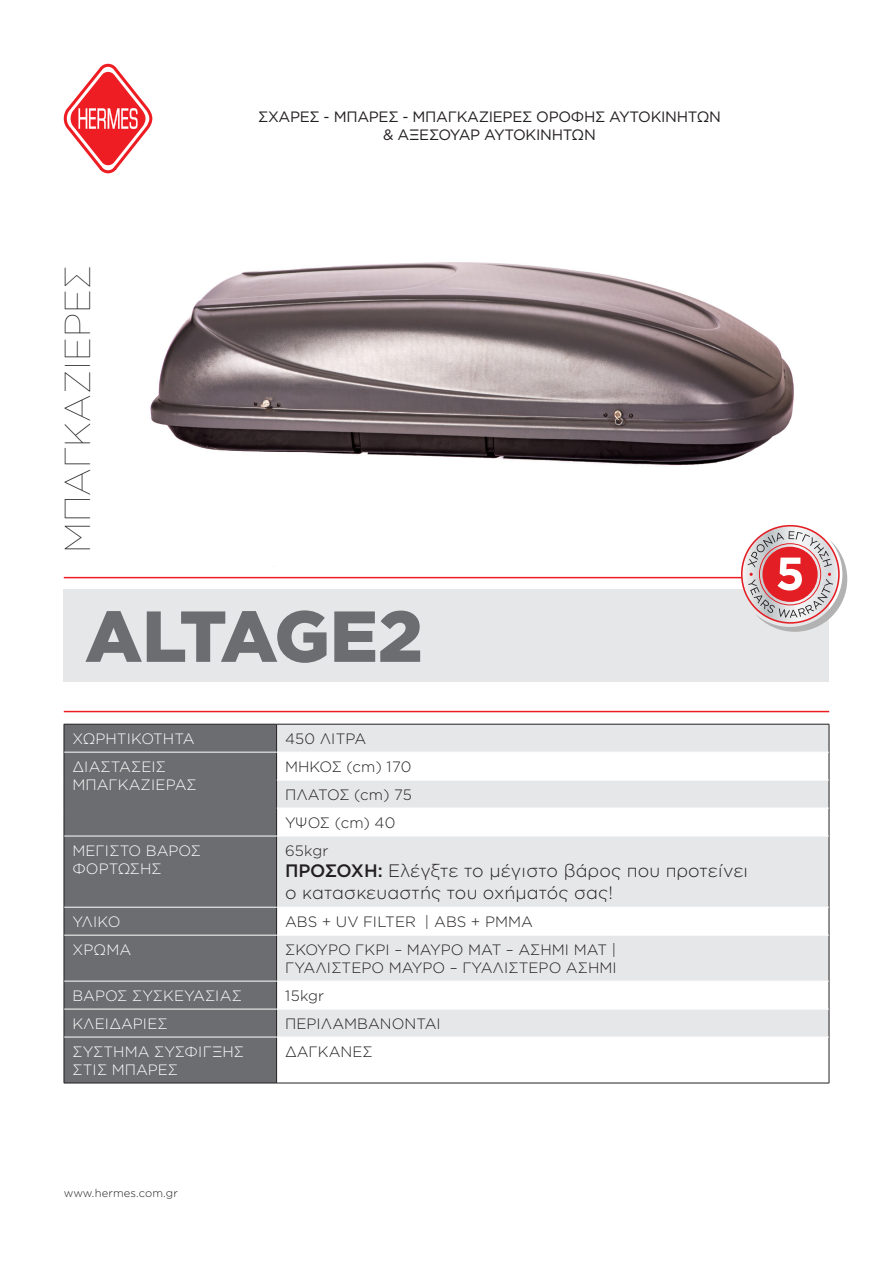
<style>
.page{position:relative;width:893px;height:1263px;background:#fff}
.page>*{position:absolute;margin:0;border:0;box-sizing:border-box;transform-origin:0 0}
.t1{font:900 72px "Gotham Greek";letter-spacing:-.025em;color:#6c6d70}
.t2{font:100 36px "Gotham Greek";color:#231f20}
.t3{font:300 18px/21.6px "Gotham Greek";color:#231f20}
.t4{font:300 15px/27.9px "Gotham Greek";color:#231f20;text-align:justify}
.t5{font:300 15px/18px "Gotham Greek";color:#fff}
.t6{font:15px/18px "Gotham Greek";letter-spacing:-.02em;color:#231f20;text-align:center}
.t7{font:300 11.25px "Gotham Greek";color:#231f20}
.s1{font-weight:500}
</style>
<div class="page">
<img style="left:150px;top:262px;width:644px;height:263px">
<div style="left:65px;top:725px;width:211px;height:358px;background:#6c6d70"></div>
<svg style="left:277px;top:725px;width:552px;height:312px;fill:#e6e7e9"></svg>
<hr style="left:64px;top:724px;width:213px;height:1px;background:#231f20">
<hr style="left:277px;top:724px;width:552px;height:1px;background:#231f20">
<svg style="left:64px;top:724px;width:1px;height:112px"></svg>
<svg style="left:276px;top:724px;width:1px;height:112px"></svg>
<svg style="left:829px;top:724px;width:1px;height:112px"></svg>
<hr style="left:64px;top:836px;width:1px;height:71px;background:#231f20">
<hr style="left:276px;top:836px;width:1px;height:71px;background:#231f20">
<hr style="left:829px;top:836px;width:1px;height:71px;background:#231f20">
<svg style="left:64px;top:908px;width:1px;height:27px"></svg>
<svg style="left:276px;top:908px;width:1px;height:27px"></svg>
<svg style="left:829px;top:907px;width:1px;height:28px"></svg>
<hr style="left:64px;top:935px;width:1px;height:46px;background:#231f20">
<hr style="left:276px;top:935px;width:1px;height:46px;background:#231f20">
<hr style="left:829px;top:935px;width:1px;height:46px;background:#231f20">
<svg style="left:64px;top:982px;width:1px;height:55px"></svg>
<svg style="left:276px;top:982px;width:1px;height:55px"></svg>
<svg style="left:829px;top:981px;width:1px;height:56px"></svg>
<hr style="left:64px;top:1037px;width:1px;height:46px;background:#231f20">
<hr style="left:276px;top:1037px;width:1px;height:46px;background:#231f20">
<hr style="left:829px;top:1037px;width:1px;height:46px;background:#231f20">
<hr style="left:64px;top:1083px;width:213px;height:1px;background:#231f20">
<hr style="left:277px;top:1083px;width:552px;height:1px;background:#231f20">
<hr style="left:64px;top:752px;width:213px;height:1px;background:#fff">
<hr style="left:277px;top:752px;width:552px;height:1px;background:#fff">
<hr style="left:277px;top:780px;width:552px;height:1px;background:#fff">
<hr style="left:277px;top:808px;width:552px;height:1px;background:#fff">
<hr style="left:64px;top:836px;width:213px;height:1px;background:#fff">
<hr style="left:277px;top:836px;width:552px;height:1px;background:#fff">
<hr style="left:64px;top:907px;width:213px;height:1px;background:#fff">
<hr style="left:277px;top:907px;width:552px;height:1px;background:#fff">
<hr style="left:64px;top:935px;width:213px;height:1px;background:#fff">
<hr style="left:277px;top:935px;width:552px;height:1px;background:#fff">
<hr style="left:64px;top:981px;width:213px;height:1px;background:#fff">
<hr style="left:277px;top:981px;width:552px;height:1px;background:#fff">
<hr style="left:64px;top:1009px;width:213px;height:1px;background:#fff">
<hr style="left:277px;top:1009px;width:552px;height:1px;background:#fff">
<hr style="left:64px;top:1037px;width:213px;height:1px;background:#fff">
<div style="left:64px;top:589px;width:765px;height:93px;background:#e6e7e9"></div>
<hr style="left:64px;top:577px;width:765px;height:1px;background:#ee1d23">
<hr style="left:64px;top:711px;width:765px;height:1px;background:#ee1d23">
<svg style="left:64px;top:64px;width:88px;height:109px"></svg>
<svg style="left:741px;top:525px;width:106px;height:107px"></svg>
<h2 class="t2" style="left:58px;top:553px;width:289px;rotate:-90deg">ΜΠΑΓΚΑΖΙΕΡΕΣ</h2>
<p class="t6" style="left:258px;top:107px;width:464px">ΣΧΑΡΕΣ - ΜΠΑΡΕΣ - ΜΠΑΓΚΑΖΙΕΡΕΣ ΟΡΟΦΗΣ ΑΥΤΟΚΙΝΗΤΩΝ &amp; ΑΞΕΣΟΥΑΡ ΑΥΤΟΚΙΝΗΤΩΝ</p>
<h1 class="t1" style="left:85px;top:595px;width:339px">ALTAGE2</h1>
<p class="t5" style="left:72px;top:729px;width:124px">ΧΩΡΗΤΙΚΟΤΗΤΑ</p>
<p class="t4" style="left:285px;top:724px;width:83px">450 ΛΙΤΡΑ</p>
<p class="t5" style="left:72px;top:757px;width:126px">ΔΙΑΣΤΑΣΕΙΣ<br>ΜΠΑΓΚΑΖΙΕΡΑΣ</p>
<p class="t4" style="left:285px;top:752px;width:128px">ΜΗΚΟΣ (cm) 170<br>ΠΛΑΤΟΣ (cm) 75<br>ΥΨΟΣ (cm) 40</p>
<p class="t5" style="left:72px;top:841px;width:130px">ΜΕΓΙΣΤΟ ΒΑΡΟΣ<br>ΦΟΡΤΩΣΗΣ</p>
<p class="t4" style="left:285px;top:836px;width:45px">65kgr</p>
<p class="t3" style="left:285px;top:860px;width:465px"><span class="s1">ΠΡΟΣΟΧΗ:</span> Ελέγξτε το μέγιστο βάρος που προτείνει ο κατασκευαστής του οχήματός σας!</p>
<p class="t5" style="left:72px;top:912px;width:49px">ΥΛΙΚΟ</p>
<p class="t4" style="left:285px;top:907px;width:249px">ABS + UV FILTER | ABS + PMMA</p>
<p class="t5" style="left:72px;top:940px;width:60px">ΧΡΩΜΑ</p>
<p class="t4" style="left:285px;top:940px;width:333px;line-height:18px">ΣΚΟΥΡΟ ΓΚΡΙ – ΜΑΥΡΟ ΜΑΤ – ΑΣΗΜΙ ΜΑΤ |<br>ΓΥΑΛΙΣΤΕΡΟ ΜΑΥΡΟ – ΓΥΑΛΙΣΤΕΡΟ ΑΣΗΜΙ</p>
<p class="t5" style="left:72px;top:986px;width:171px">ΒΑΡΟΣ ΣΥΣΚΕΥΑΣΙΑΣ</p>
<p class="t4" style="left:285px;top:981px;width:41px">15kgr</p>
<p class="t5" style="left:72px;top:1014px;width:97px">ΚΛΕΙΔΑΡΙΕΣ</p>
<p class="t4" style="left:285px;top:1009px;width:158px">ΠΕΡΙΛΑΜΒΑΝΟΝΤΑΙ</p>
<p class="t5" style="left:72px;top:1042px;width:173px">ΣΥΣΤΗΜΑ ΣΥΣΦΙΓΞΗΣ<br>ΣΤΙΣ ΜΠΑΡΕΣ</p>
<p class="t4" style="left:285px;top:1037px;width:89px">ΔΑΓΚΑΝΕΣ</p>
<p class="t7" style="left:64px;top:1187px;width:116px">www.hermes.com.gr</p>
</div>
